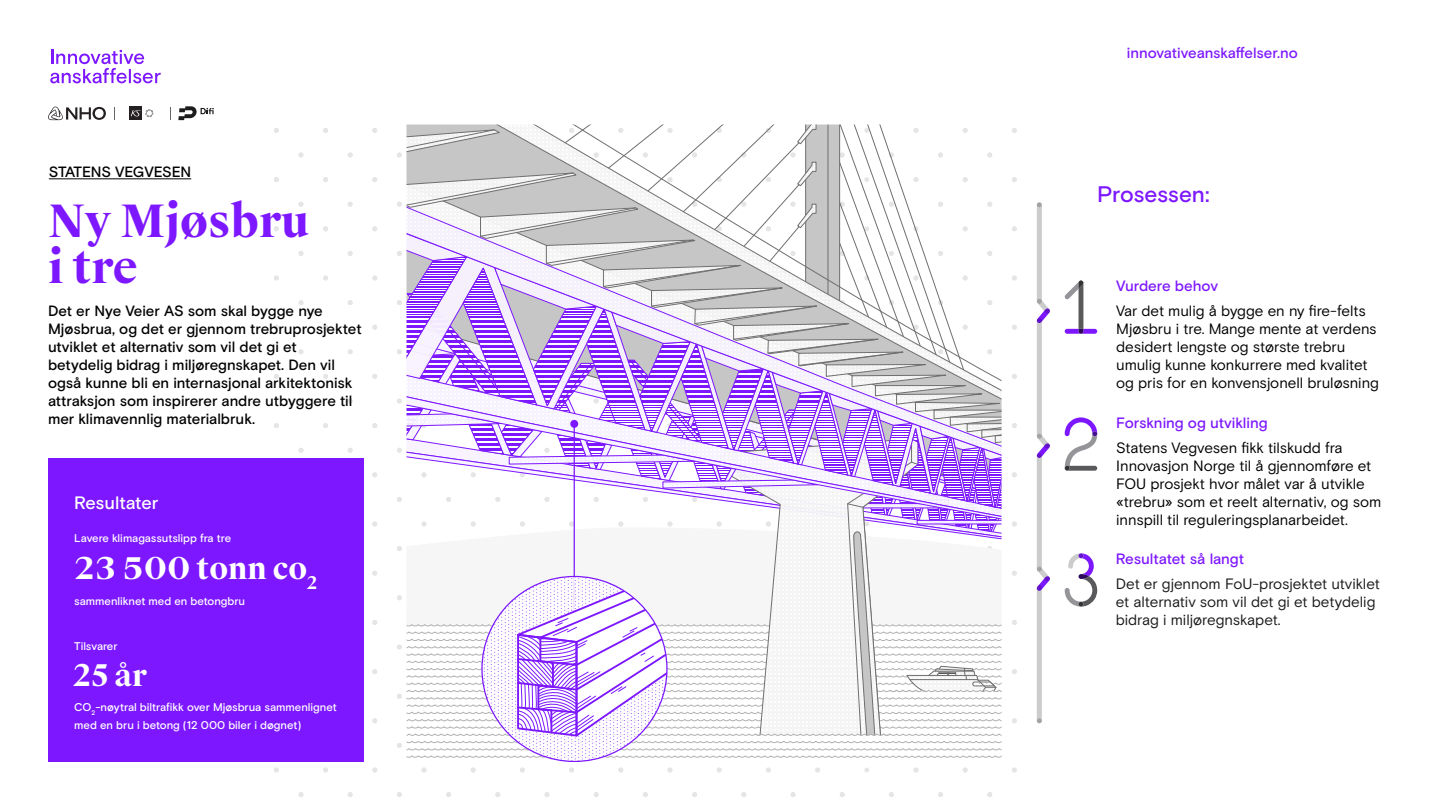
<style>
.page{position:relative;width:1440px;height:810px;background:#fff}
.page>*{position:absolute;margin:0;border:0;box-sizing:border-box;transform-origin:0 0}
.t1{font:700 44.7px/46.6px "Suisse Works";color:#7d17ff}
.t2{font:700 30px "Suisse Works";color:#fff}
.t3{font:500 22.5px "Basis Grotesque";letter-spacing:-.01em;color:#7d17ff}
.t4{font:500 18px "Basis Grotesque";letter-spacing:-.005em;color:#fff}
.t5{font:15px/18px "Basis Grotesque";color:#000}
.t6{font:15px/18px "Basis Grotesque";color:#1a1a1a}
.t7{font:500 15px "Basis Grotesque";letter-spacing:-.005em;color:#7d17ff}
.t8{font:500 14.92px/17.9px "Basis Grotesque";color:#000}
.t9{font:500 14.92px "Basis Grotesque";letter-spacing:-.005em;color:#7d17ff}
.t10{font:500 11.25px/18px "Basis Grotesque";color:#fff}
.t11{font:500 11.18px "Basis Grotesque";letter-spacing:-.005em;color:#fff}
</style>
<div class="page">
<svg style="left:274px;top:128px;width:5px;height:5px"></svg>
<svg style="left:323px;top:128px;width:5px;height:5px"></svg>
<svg style="left:372px;top:128px;width:5px;height:5px"></svg>
<svg style="left:348px;top:153px;width:5px;height:4px"></svg>
<svg style="left:274px;top:177px;width:5px;height:5px"></svg>
<svg style="left:323px;top:177px;width:5px;height:5px"></svg>
<svg style="left:299px;top:153px;width:4px;height:4px"></svg>
<svg style="left:372px;top:177px;width:5px;height:5px"></svg>
<svg style="left:348px;top:202px;width:5px;height:5px"></svg>
<svg style="left:274px;top:226px;width:5px;height:5px"></svg>
<svg style="left:299px;top:202px;width:4px;height:5px"></svg>
<svg style="left:323px;top:226px;width:5px;height:5px"></svg>
<svg style="left:372px;top:226px;width:5px;height:5px"></svg>
<svg style="left:348px;top:251px;width:5px;height:5px"></svg>
<svg style="left:274px;top:276px;width:5px;height:4px"></svg>
<svg style="left:299px;top:251px;width:4px;height:5px"></svg>
<svg style="left:323px;top:276px;width:5px;height:4px"></svg>
<svg style="left:372px;top:276px;width:5px;height:4px"></svg>
<svg style="left:348px;top:300px;width:5px;height:5px"></svg>
<svg style="left:274px;top:325px;width:5px;height:5px"></svg>
<svg style="left:323px;top:325px;width:5px;height:5px"></svg>
<svg style="left:299px;top:300px;width:4px;height:5px"></svg>
<svg style="left:372px;top:325px;width:5px;height:5px"></svg>
<svg style="left:348px;top:349px;width:5px;height:5px"></svg>
<svg style="left:274px;top:374px;width:5px;height:5px"></svg>
<svg style="left:323px;top:374px;width:5px;height:5px"></svg>
<svg style="left:299px;top:349px;width:4px;height:5px"></svg>
<svg style="left:372px;top:374px;width:5px;height:5px"></svg>
<svg style="left:348px;top:399px;width:5px;height:4px"></svg>
<svg style="left:274px;top:423px;width:5px;height:5px"></svg>
<svg style="left:299px;top:399px;width:4px;height:4px"></svg>
<svg style="left:323px;top:423px;width:5px;height:5px"></svg>
<svg style="left:372px;top:423px;width:5px;height:5px"></svg>
<svg style="left:348px;top:448px;width:5px;height:5px"></svg>
<svg style="left:299px;top:448px;width:4px;height:5px"></svg>
<svg style="left:372px;top:472px;width:5px;height:5px"></svg>
<svg style="left:372px;top:522px;width:5px;height:4px"></svg>
<svg style="left:372px;top:571px;width:5px;height:5px"></svg>
<svg style="left:372px;top:620px;width:5px;height:5px"></svg>
<svg style="left:372px;top:669px;width:5px;height:5px"></svg>
<svg style="left:372px;top:718px;width:5px;height:5px"></svg>
<svg style="left:348px;top:792px;width:5px;height:5px"></svg>
<svg style="left:299px;top:792px;width:4px;height:5px"></svg>
<svg style="left:274px;top:768px;width:5px;height:4px"></svg>
<svg style="left:323px;top:768px;width:5px;height:4px"></svg>
<svg style="left:397px;top:792px;width:5px;height:5px"></svg>
<svg style="left:372px;top:768px;width:5px;height:4px"></svg>
<svg style="left:422px;top:768px;width:4px;height:4px"></svg>
<svg style="left:446px;top:792px;width:5px;height:5px"></svg>
<svg style="left:545px;top:792px;width:4px;height:5px"></svg>
<svg style="left:495px;top:792px;width:5px;height:5px"></svg>
<svg style="left:471px;top:768px;width:5px;height:4px"></svg>
<svg style="left:520px;top:768px;width:5px;height:4px"></svg>
<svg style="left:594px;top:792px;width:5px;height:5px"></svg>
<svg style="left:569px;top:768px;width:5px;height:4px"></svg>
<svg style="left:618px;top:768px;width:5px;height:4px"></svg>
<svg style="left:643px;top:792px;width:5px;height:5px"></svg>
<svg style="left:741px;top:792px;width:5px;height:5px"></svg>
<svg style="left:692px;top:792px;width:5px;height:5px"></svg>
<svg style="left:668px;top:768px;width:4px;height:4px"></svg>
<svg style="left:717px;top:768px;width:5px;height:4px"></svg>
<svg style="left:766px;top:768px;width:5px;height:4px"></svg>
<svg style="left:791px;top:792px;width:4px;height:5px"></svg>
<svg style="left:840px;top:792px;width:5px;height:5px"></svg>
<svg style="left:815px;top:768px;width:5px;height:4px"></svg>
<svg style="left:1012px;top:128px;width:5px;height:5px"></svg>
<svg style="left:1012px;top:177px;width:5px;height:5px"></svg>
<svg style="left:1012px;top:226px;width:5px;height:5px"></svg>
<svg style="left:1012px;top:276px;width:5px;height:4px"></svg>
<svg style="left:1012px;top:325px;width:5px;height:5px"></svg>
<svg style="left:1012px;top:374px;width:5px;height:5px"></svg>
<svg style="left:1012px;top:423px;width:5px;height:5px"></svg>
<svg style="left:1012px;top:472px;width:5px;height:5px"></svg>
<svg style="left:1012px;top:522px;width:5px;height:4px"></svg>
<svg style="left:1012px;top:571px;width:5px;height:5px"></svg>
<svg style="left:1012px;top:620px;width:5px;height:5px"></svg>
<svg style="left:1012px;top:669px;width:5px;height:5px"></svg>
<svg style="left:1012px;top:718px;width:5px;height:5px"></svg>
<svg style="left:938px;top:792px;width:5px;height:5px"></svg>
<svg style="left:889px;top:792px;width:5px;height:5px"></svg>
<svg style="left:864px;top:768px;width:5px;height:4px"></svg>
<svg style="left:914px;top:768px;width:4px;height:4px"></svg>
<svg style="left:987px;top:792px;width:5px;height:5px"></svg>
<svg style="left:963px;top:768px;width:5px;height:4px"></svg>
<svg style="left:1012px;top:768px;width:5px;height:4px"></svg>
<svg style="left:50px;top:50px;width:111px;height:33px"></svg>
<div style="left:48px;top:459px;width:316px;height:303px;background:#7d17ff"></div>
<svg style="left:1064px;top:280px;width:33px;height:54px"></svg>
<svg style="left:1065px;top:553px;width:32px;height:54px"></svg>
<svg style="left:1065px;top:417px;width:32px;height:54px"></svg>
<svg style="left:406px;top:124px;width:596px;height:638px"></svg>
<div style="left:1037px;top:456px;width:5px;height:113px;background:#ccc"></div>
<div style="left:1037px;top:321px;width:5px;height:115px;background:#ccc"></div>
<div style="left:1037px;top:205px;width:5px;height:96px;background:#ccc"></div>
<div style="left:1037px;top:588px;width:5px;height:133px;background:#ccc"></div>
<svg style="left:1036px;top:299px;width:14px;height:24px"></svg>
<svg style="left:1036px;top:434px;width:14px;height:24px"></svg>
<svg style="left:1036px;top:566px;width:14px;height:26px"></svg>
<svg style="left:1037px;top:202px;width:5px;height:5px"></svg>
<svg style="left:1037px;top:718px;width:5px;height:5px"></svg>
<hr style="left:49px;top:178px;width:142px;height:1px;background:#000">
<svg style="left:48px;top:107px;width:58px;height:13px"></svg>
<svg style="left:170px;top:107px;width:1px;height:13px"></svg>
<div style="left:129px;top:107px;width:14px;height:13px;background:#241f21"></div>
<svg style="left:131px;top:109px;width:22px;height:8px"></svg>
<svg style="left:178px;top:106px;width:36px;height:14px"></svg>
<p class="t8" style="left:49px;top:163px;width:144px">STATENS VEGVESEN</p>
<h1 class="t1" style="left:48px;top:199px;width:263px">Ny Mjøsbru i tre</h1>
<p class="t8" style="left:48px;top:302px;width:315px">Det er Nye Veier AS som skal bygge nye Mjøsbrua, og det er gjennom trebruprosjektet utviklet et alternativ som vil det gi et betydelig bidrag i miljøregnskapet. Den vil også kunne bli en internasjonal arkitektonisk attraksjon som inspirerer andre utbyggere til mer klimavennlig materialbruk.</p>
<p class="t4" style="left:74px;top:492px;width:86px">Resultater</p>
<p class="t11" style="left:74px;top:532px;width:158px">Lavere klimagassutslipp fra tre</p>
<h2 class="t2" style="left:74px;top:550px;width:245px">23 500 tonn co<sub>2</sub></h2>
<p class="t10" style="left:74px;top:592px;width:172px">sammenliknet med en betongbru</p>
<p class="t11" style="left:74px;top:639px;width:45px">Tilsvarer</p>
<h2 class="t2" style="left:74px;top:656px;width:74px">25 år</h2>
<p class="t10" style="left:74px;top:698px;width:264px">CO<sub>2</sub>-nøytral biltrafikk over Mjøsbrua sammenlignet med en bru i betong (12 000 biler i døgnet)</p>
<p class="t9" style="left:1127px;top:44px;width:173px">innovativeanskaffelser.no</p>
<h3 class="t3" style="left:1097px;top:181px;width:114px">Prosessen:</h3>
<p class="t7" style="left:1116px;top:277px;width:103px">Vurdere behov</p>
<p class="t5" style="left:1116px;top:302px;width:264px">Var det mulig å bygge en ny fire-felts Mjøsbru i tre. Mange mente at verdens desidert lengste og største trebru umulig kunne konkurrere med kvalitet og pris for en konvensjonell bruløsning</p>
<p class="t7" style="left:1116px;top:414px;width:153px">Forskning og utvikling</p>
<p class="t5" style="left:1116px;top:439px;width:267px">Statens Vegvesen fikk tilskudd fra Innovasjon Norge til å gjennomføre et FOU prosjekt hvor målet var å utvikle «trebru» som et reelt alternativ, og som innspill til reguleringsplanarbeidet.</p>
<p class="t7" style="left:1116px;top:550px;width:130px">Resultatet så langt</p>
<p class="t6" style="left:1116px;top:575px;width:265px">Det er gjennom FoU-prosjektet utviklet et alternativ som vil det gi et betydelig bidrag i miljøregnskapet.</p>
</div>
